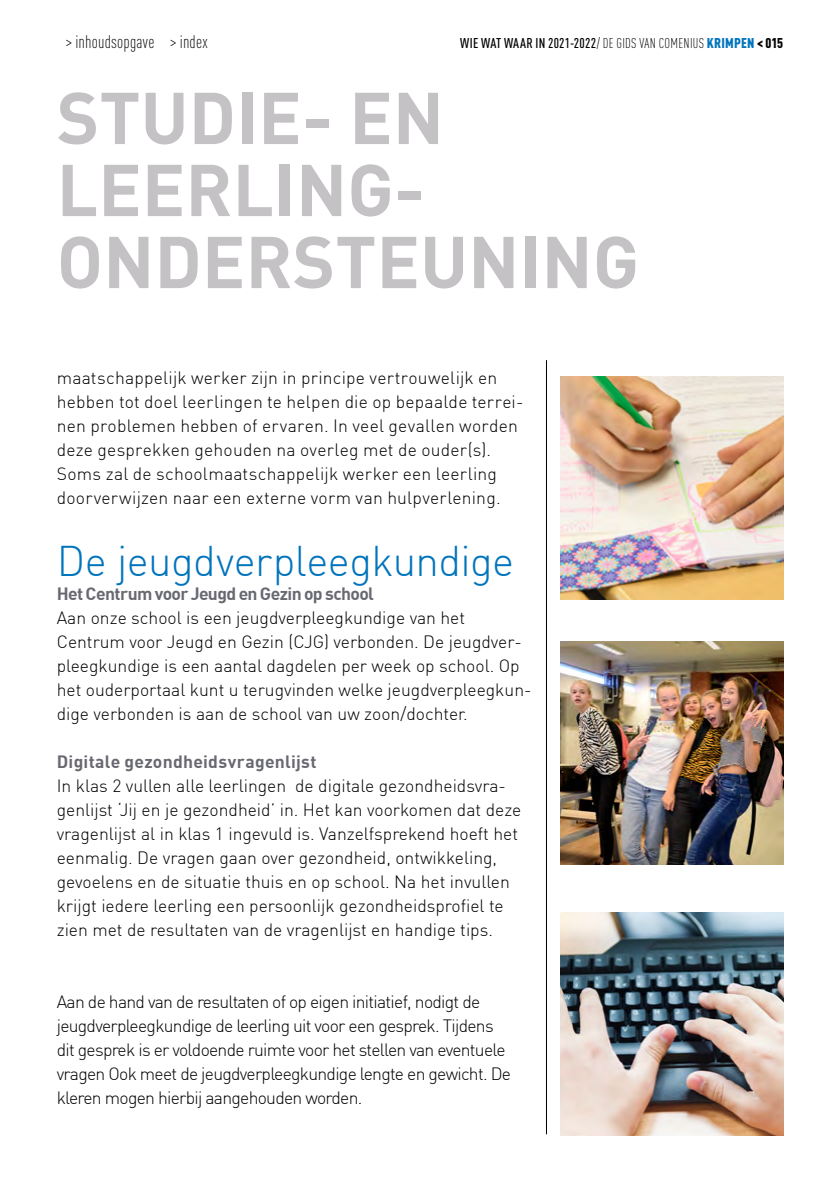
<style>
.page{position:relative;width:840px;height:1191px;background:#fff}
.page>*{position:absolute;margin:0;border:0;box-sizing:border-box;transform-origin:0 0}
.t1{font:700 72px/72px "DIN";color:#c5c2c5}
.t2{font:300 42px "DIN";letter-spacing:-.015em;color:#0074bc}
.t3{font:300 18px "DIN Cond";letter-spacing:.01em;color:#000}
.t4{font:300 17.6px/24px "DIN";color:#000}
.t5{font:300 17.6px/24px "DIN";letter-spacing:-.04em;color:#000}
.t6{font:700 17.6px "DIN";letter-spacing:-.035em;color:#686871}
.t7{font:700 17.6px "DIN";letter-spacing:.01em;color:#686871}
.t8{font:500 14px "DIN Cond";letter-spacing:.02em;color:#000}
.s1{font-weight:300}
.s2{font-weight:900;color:#0074bc}
.s3{font-weight:900}
</style>
<div class="page">
<hr style="left:545px;top:360px;width:1px;height:774px;background:#000">
<img style="left:560px;top:912px;width:222px;height:223px">
<img style="left:560px;top:641px;width:222px;height:223px">
<img style="left:560px;top:376px;width:222px;height:223px">
<p class="t3" style="left:66px;top:31px;width:143px">&gt; inhoudsopgave &gt; index</p>
<p class="t8" style="left:460px;top:35px;width:324px">WIE WAT WAAR IN 2021-2022<span class="s1">/ DE GIDS VAN COMENIUS</span> <span class="s2">KRIMPEN</span> <span class="s3">&lt; 015</span></p>
<h1 class="t1" style="left:57px;top:79px;width:583px">STUDIE- EN<br>LEERLING-<br>ONDERSTEUNING</h1>
<p class="t4" style="left:57px;top:365px;width:468px">maatschappelijk werker zijn in principe vertrouwelijk en hebben tot doel leerlingen te helpen die op bepaalde terrei&shy;nen problemen hebben of ervaren. In veel gevallen worden deze gesprekken gehouden na overleg met de ouder(s).<br>Soms zal de schoolmaatschappelijk werker een leerling doorverwijzen naar een externe vorm van hulpverlening.</p>
<h2 class="t2" style="left:57px;top:535px;width:458px">De jeugdverpleegkundige</h2>
<p class="t6" style="left:57px;top:582px;width:318px">Het Centrum voor Jeugd en Gezin op school</p>
<p class="t4" style="left:57px;top:605px;width:476px">Aan onze school is een jeugdverpleegkundige van het Centrum voor Jeugd en Gezin (CJG) verbonden. De jeugdver&shy;pleegkundige is een aantal dagdelen per week op school. Op het ouderportaal kunt u terugvinden welke jeugdverpleegkun&shy;dige verbonden is aan de school van uw zoon/dochter.</p>
<p class="t7" style="left:57px;top:750px;width:261px">Digitale gezondheidsvragenlijst</p>
<p class="t4" style="left:57px;top:773px;width:466px">In klas 2 vullen alle leerlingen de digitale gezondheidsvra&shy;genlijst ‘Jij en je gezondheid’ in. Het kan voorkomen dat deze vragenlijst al in klas 1 ingevuld is. Vanzelfsprekend hoeft het eenmalig. De vragen gaan over gezondheid, ontwikkeling, gevoelens en de situatie thuis en op school. Na het invullen krijgt iedere leerling een persoonlijk gezondheidsprofiel te zien met de resultaten van de vragenlijst en handige tips.</p>
<p class="t5" style="left:57px;top:989px;width:455px">Aan de hand van de resultaten of op eigen initiatief, nodigt de jeugdverpleegkundige de leerling uit voor een gesprek. Tijdens dit gesprek is er voldoende ruimte voor het stellen van eventuele vragen Ook meet de jeugdverpleegkundige lengte en gewicht. De kleren mogen hierbij aangehouden worden.</p>
</div>
